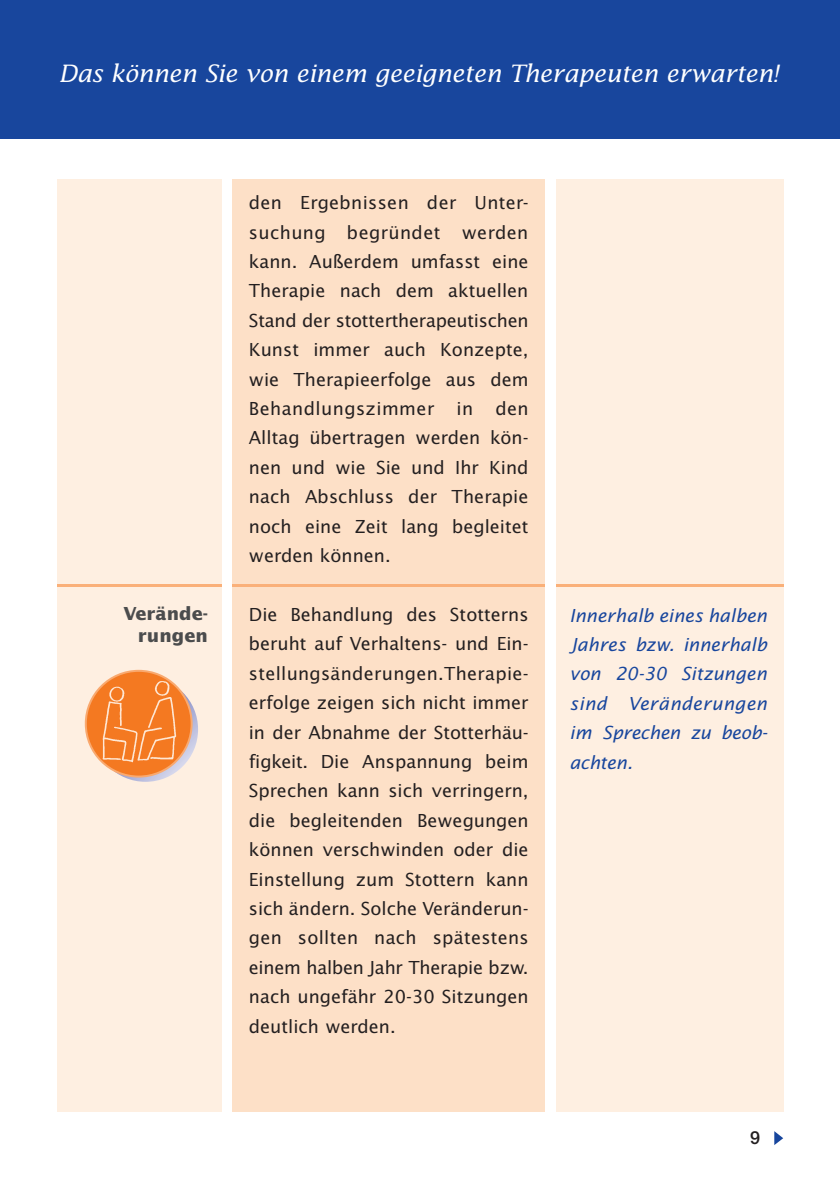
<style>
.page{position:relative;width:840px;height:1191px;background:#fff}
.page>*{position:absolute;margin:0;border:0;box-sizing:border-box;transform-origin:0 0}
.t1{font:italic 24px "Lucida";letter-spacing:-.015em;color:#fff}
.t2{font:18px/29.4px "Lucida Sans";color:#231f20;text-align:justify}
.t3{font:italic 18px/29.4px "Lucida Sans";color:#18469d;text-align:justify}
.t4{font:700 18px/22px "Lucida Sans";color:#4b4c4d;text-align:right}
.t5{font:500 18px "Helvetica Neue";color:#231f20}
</style>
<div class="page">
<div style="left:57px;top:179px;width:164px;height:932px;background:#feefe1"></div>
<div style="left:556px;top:179px;width:226px;height:932px;background:#feefe1"></div>
<div style="left:232px;top:179px;width:312px;height:932px;background:#fde0c7"></div>
<svg style="left:774px;top:1131px;width:8px;height:14px"></svg>
<hr style="left:57px;top:584px;width:164px;height:2px;background:#fab079">
<hr style="left:232px;top:584px;width:312px;height:2px;background:#fab079">
<hr style="left:556px;top:584px;width:226px;height:2px;background:#fab079">
<div style="left:0;top:0;width:839px;height:139px;background:#18469d"></div>
<svg style="left:93px;top:677px;width:105px;height:105px"></svg>
<div style="left:86px;top:671px;width:105px;height:105px;background:#f47921;border-radius:50%"></div>
<img style="left:88px;top:675px;width:104px;height:89px">
<h1 class="t1" style="left:59px;top:59px;width:720px">Das können Sie von einem geeigneten Therapeuten erwarten!</h1>
<p class="t4" style="left:123px;top:602px;width:86px">Verände&shy;rungen</p>
<p class="t2" style="left:249px;top:187px;width:281px">den Ergebnissen der Unter&shy;suchung begründet werden kann. Außerdem umfasst eine Therapie nach dem aktuellen Stand der stottertherapeutischen Kunst immer auch Konzepte, wie Therapieerfolge aus dem Behandlungszimmer in den Alltag übertragen werden kön&shy;nen und wie Sie und Ihr Kind nach Abschluss der Therapie noch eine Zeit lang begleitet werden können.</p>
<p class="t2" style="left:249px;top:599px;width:281px">Die Behandlung des Stotterns beruht auf Verhaltens- und Ein&shy;stellungsänderungen.Therapie&shy;erfolge zeigen sich nicht immer in der Abnahme der Stotterhäu&shy;figkeit. Die Anspannung beim Sprechen kann sich verringern, die begleitenden Bewegungen können verschwinden oder die Einstellung zum Stottern kann sich ändern. Solche Veränderun&shy;gen sollten nach spätestens einem halben Jahr Therapie bzw. nach ungefähr 20-30 Sitzungen deutlich werden.</p>
<p class="t3" style="left:569px;top:600px;width:199px">Innerhalb eines halben Jahres bzw. innerhalb von 20-30 Sitzungen sind Veränderungen im Sprechen zu beob&shy;achten.</p>
<p class="t5" style="left:749px;top:1127px;width:12px">9</p>
</div>
